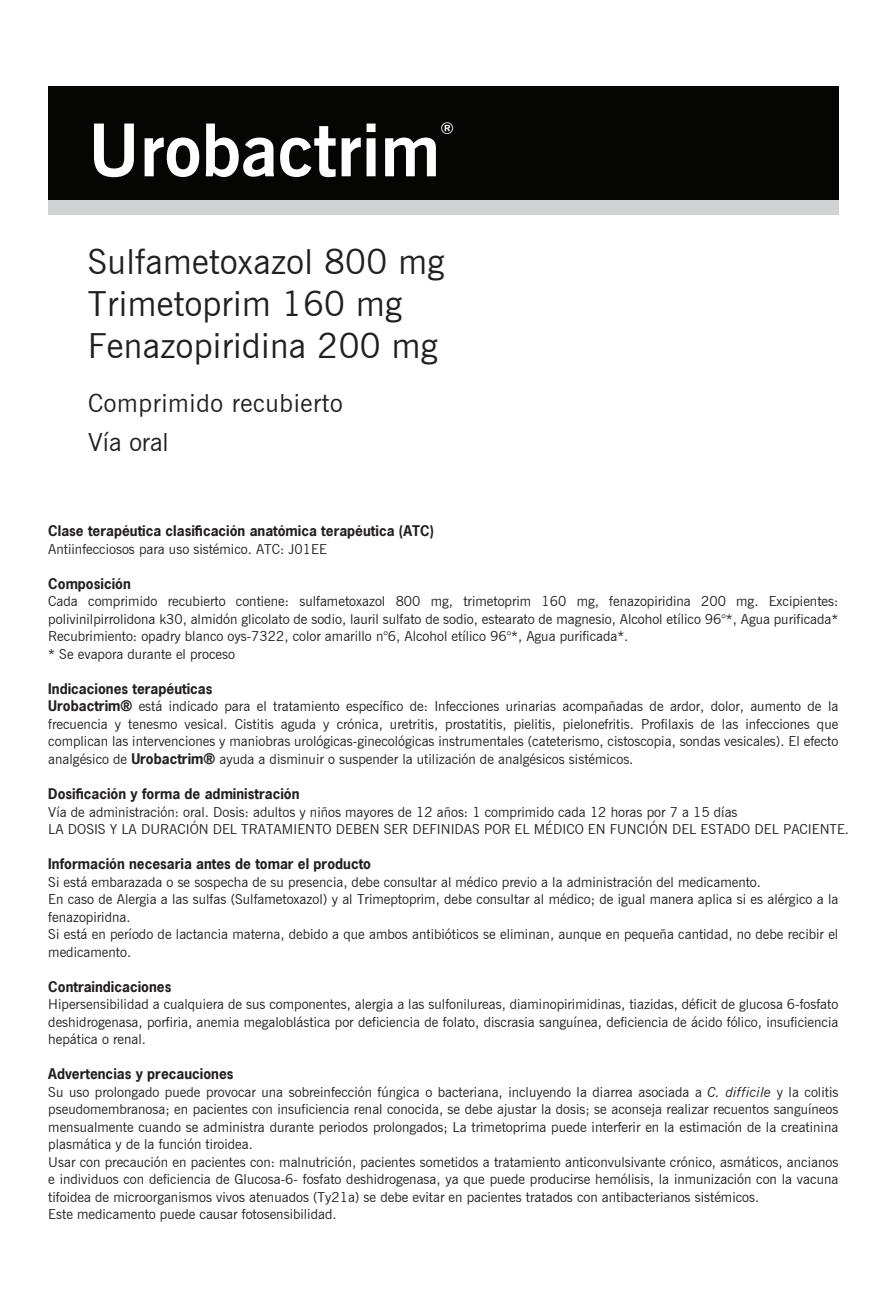
<style>
.page{position:relative;width:886px;height:1312px;background:#fff}
.page>*{position:absolute;margin:0;border:0;box-sizing:border-box;transform-origin:0 0}
.t1{font:700 72.5px "News Gothic BT";color:#fff}
.t2{font:34.5px/42px "News Gothic BT";letter-spacing:.01em;color:#231f20}
.t3{font:25px "News Gothic BT";letter-spacing:.025em;color:#231f20}
.t4{font:700 16.25px "News Gothic BT";color:#fff}
.t5{font:13.75px/17.5px "News Gothic BT";color:#231f20}
.t6{font:700 13.75px "News Gothic Std";color:#231f20}
.s1{font-family:"News Gothic Std";font-weight:700}
.s2{font-style:italic}
</style>
<div class="page">
<div style="left:48px;top:86px;width:790px;height:114px;background:#050504"></div>
<div style="left:48px;top:200px;width:790px;height:14px;background:#d1d2d4"></div>
<h1 class="t1" style="left:88px;top:106px;width:354px">Urobactrim</h1>
<p class="t4" style="left:440px;top:118px;width:15px">®</p>
<h2 class="t2" style="left:88px;top:241px;width:358px">Sulfametoxazol 800 mg<br>Trimetoprim 160 mg<br>Fenazopiridina 200 mg</h2>
<h3 class="t3" style="left:88px;top:388px;width:256px">Comprimido recubierto</h3>
<h3 class="t3" style="left:88px;top:427px;width:82px">Vía oral</h3>
<p class="t6" style="left:48px;top:522px;width:387px">Clase terapéutica clasificación anatómica terapéutica (ATC)</p>
<p class="t5" style="left:48px;top:540px;width:280px">Antiinfecciosos para uso sistémico. ATC: J01EE</p>
<p class="t6" style="left:48px;top:574px;width:84px">Composición</p>
<p class="t5" style="left:48px;top:592px;width:791px">Cada comprimido recubierto contiene: sulfametoxazol 800 mg, trimetoprim 160 mg, fenazopiridina 200 mg. Excipientes: polivinilpirrolidona k30, almidón glicolato de sodio, lauril sulfato de sodio, estearato de magnesio, Alcohol etílico 96°*, Agua purificada* Recubrimiento: opadry blanco oys-7322, color amarillo n°6, Alcohol etílico 96°*, Agua purificada*.<br>* Se evapora durante el proceso</p>
<p class="t6" style="left:48px;top:679px;width:166px">Indicaciones terapéuticas</p>
<p class="t5" style="left:48px;top:697px;width:791px;text-align:justify"><span class="s1">Urobactrim®</span> está indicado para el tratamiento específico de: Infecciones urinarias acompañadas de ardor, dolor, aumento de la frecuencia y tenesmo vesical. Cistitis aguda y crónica, uretritis, prostatitis, pielitis, pielonefritis. Profilaxis de las infecciones que complican las intervenciones y maniobras urológicas-ginecológicas instrumentales (cateterismo, cistoscopia, sondas vesicales). El efecto analgésico de <span class="s1">Urobactrim®</span> ayuda a disminuir o suspender la utilización de analgésicos sistémicos.</p>
<p class="t6" style="left:48px;top:784px;width:253px">Dosificación y forma de administración</p>
<p class="t5" style="left:48px;top:802px;width:802px">Vía de administración: oral. Dosis: adultos y niños mayores de 12 años: 1 comprimido cada 12 horas por 7 a 15 días<br>LA DOSIS Y LA DURACIÓN DEL TRATAMIENTO DEBEN SER DEFINIDAS POR EL MÉDICO EN FUNCIÓN DEL ESTADO DEL PACIENTE.</p>
<p class="t6" style="left:48px;top:854px;width:324px">Información necesaria antes de tomar el producto</p>
<p class="t5" style="left:48px;top:872px;width:791px">Si está embarazada o se sospecha de su presencia, debe consultar al médico previo a la administración del medicamento.<br>En caso de Alergia a las sulfas (Sulfametoxazol) y al Trimeptoprim, debe consultar al médico; de igual manera aplica si es alérgico a la fenazopiridna.<br>Si está en período de lactancia materna, debido a que ambos antibióticos se eliminan, aunque en pequeña cantidad, no debe recibir el medicamento.</p>
<p class="t6" style="left:48px;top:977px;width:125px">Contraindicaciones</p>
<p class="t5" style="left:48px;top:995px;width:791px;text-align:justify">Hipersensibilidad a cualquiera de sus componentes, alergia a las sulfonilureas, diaminopirimidinas, tiazidas, déficit de glucosa 6-fosfato deshidrogenasa, porfiria, anemia megaloblástica por deficiencia de folato, discrasia sanguínea, deficiencia de ácido fólico, insuficiencia hepática o renal.</p>
<p class="t6" style="left:48px;top:1064px;width:187px">Advertencias y precauciones</p>
<p class="t5" style="left:48px;top:1082px;width:791px">Su uso prolongado puede provocar una sobreinfección fúngica o bacteriana, incluyendo la diarrea asociada a <span class="s2">C. difficile</span> y la colitis pseudomembranosa; en pacientes con insuficiencia renal conocida, se debe ajustar la dosis; se aconseja realizar recuentos sanguíneos mensualmente cuando se administra durante periodos prolongados; La trimetoprima puede interferir en la estimación de la creatinina plasmática y de la función tiroidea.<br>Usar con precaución en pacientes con: malnutrición, pacientes sometidos a tratamiento anticonvulsivante crónico, asmáticos, ancianos e individuos con deficiencia de Glucosa-6- fosfato deshidrogenasa, ya que puede producirse hemólisis, la inmunización con la vacuna tifoidea de microorganismos vivos atenuados (Ty21a) se debe evitar en pacientes tratados con antibacterianos sistémicos.<br>Este medicamento puede causar fotosensibilidad.</p>
</div>
